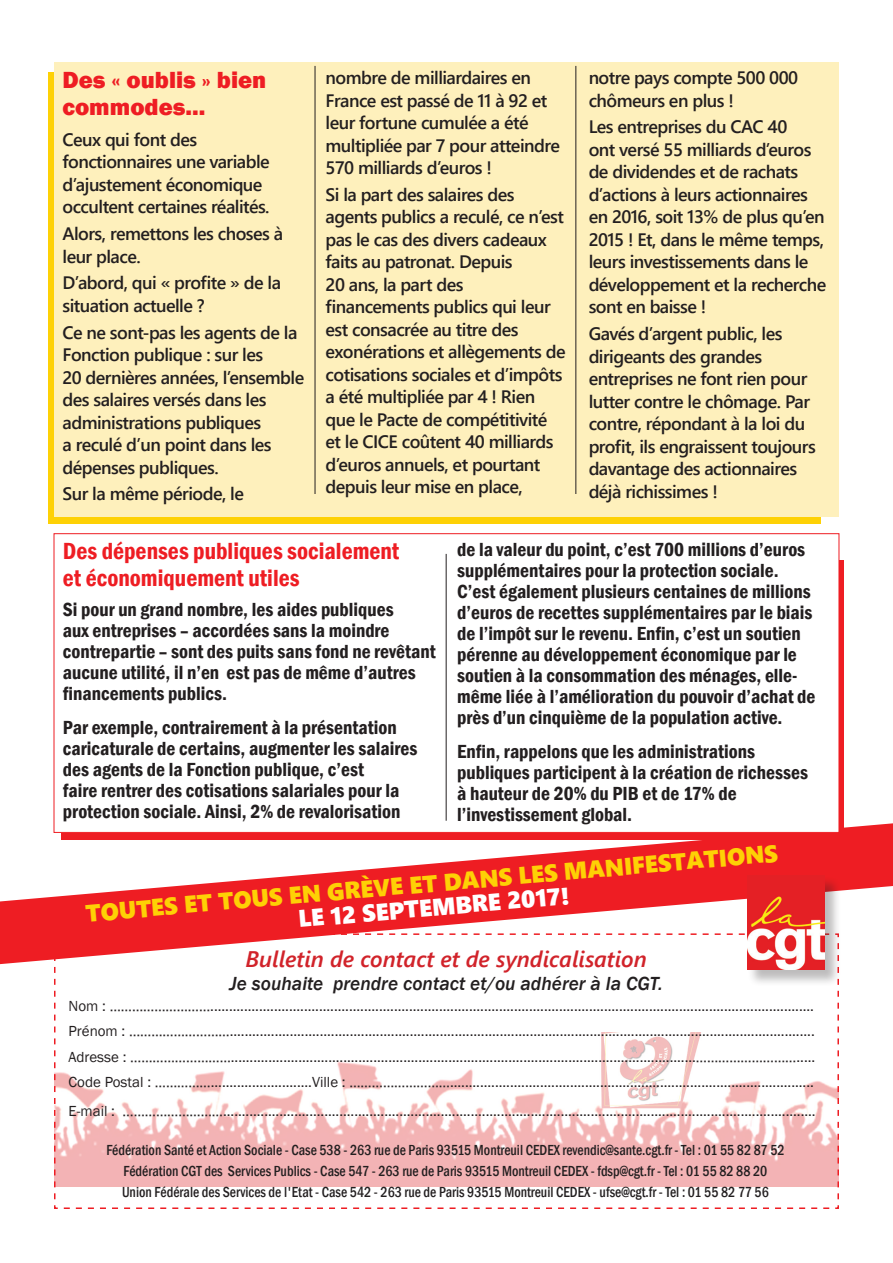
<style>
.page{position:relative;width:893px;height:1263px;background:#fff}
.page>*{position:absolute;margin:0;border:0;box-sizing:border-box;transform-origin:0 0}
.txt_courant{font:24px/24px "Segoe UI Black";color:#fed105;text-align:center}
.titre_encadré{font:600 condensed 24px/27px "Franklin Gothic";color:#ee1d23}
.titre_encadré-2{font:800 24px/27px "Franklin Gothic";color:#ee1d23}
.t1{font:italic 600 22.5px "Segoe UI";color:#d1232a}
.txt_encadré{font:600 condensed 19.5px/21px "Franklin Gothic";color:#231f20}
.t2{font:italic 500 19.5px "Franklin Gothic";color:#231f20}
.txt_courant-2{font:600 18px/22.5px "Segoe UI";letter-spacing:-.03em;color:#231f20}
.t3{font:15px "Franklin Gothic";color:#231f20}
.txt_courant-3{font:500 condensed 15px "Franklin Gothic";color:#231f20;scale:.93 1}
.s1{color:#fff}
</style>
<div class="page">
<svg style="left:0;top:823px;width:893px;height:141px;fill:#ee1d23"></svg>
<div style="left:62px;top:560px;width:782px;height:280px;background:#ee1d23"></div>
<div style="left:54px;top:534px;width:785px;height:298px;background:#fff"></div>
<hr style="left:446px;top:554px;width:1px;height:267px;background:#231f20">
<div style="left:48px;top:72px;width:773px;height:452px;background:#fed105"></div>
<div style="left:54px;top:63px;width:785px;height:454px;background:#fef0bc"></div>
<hr style="left:315px;top:66px;width:1px;height:428px;background:#231f20">
<hr style="left:575px;top:66px;width:1px;height:428px;background:#231f20">
<svg style="left:53px;top:933px;width:786px;height:276px"></svg>
<div style="left:747px;top:876px;width:94px;height:110px;background:#231f20;opacity:.3"></div>
<img style="left:747px;top:875px;width:78px;height:95px">
<p class="titre_encadré-2" style="left:63px;top:66px;width:205px">Des « oublis » bien commodes...</p>
<p class="txt_courant-2" style="left:63px;top:128px;width:209px">Ceux qui font des fonctionnaires une variable d’ajustement économique occultent certaines réalités.</p>
<p class="txt_courant-2" style="left:63px;top:222px;width:222px">Alors, remettons les choses à leur place.</p>
<p class="txt_courant-2" style="left:63px;top:271px;width:220px">D’abord, qui « profite » de la situation actuelle ?</p>
<p class="txt_courant-2" style="left:63px;top:321px;width:243px">Ce ne sont-pas les agents de la<br>Fonction publique : sur les<br>20 dernières années, l’ensemble des salaires versés dans les administrations publiques<br>a reculé d’un point dans les dépenses publiques.</p>
<p class="txt_courant-2" style="left:63px;top:482px;width:183px">Sur la même période, le</p>
<p class="txt_courant-2" style="left:326px;top:66px;width:236px">nombre de milliardaires en<br>France est passé de 11 à 92 et leur fortune cumulée a été multipliée par 7 pour atteindre<br>570 milliards d’euros !</p>
<p class="txt_courant-2" style="left:326px;top:183px;width:242px">Si la part des salaires des agents publics a reculé, ce n’est pas le cas des divers cadeaux faits au patronat. Depuis<br>20 ans, la part des financements publics qui leur est consacrée au titre des exonérations et allègements de cotisations sociales et d’impôts a été multipliée par 4 ! Rien que le Pacte de compétitivité et le CICE coûtent 40 milliards d’euros annuels, et pourtant depuis leur mise en place,</p>
<p class="txt_courant-2" style="left:589px;top:66px;width:211px">notre pays compte 500 000 chômeurs en plus !</p>
<p class="txt_courant-2" style="left:589px;top:116px;width:239px">Les entreprises du CAC 40<br>ont versé 55 milliards d’euros de dividendes et de rachats d’actions à leurs actionnaires en 2016, soit 13% de plus qu’en<br>2015 ! Et, dans le même temps, leurs investissements dans le développement et la recherche sont en baisse !</p>
<p class="txt_courant-2" style="left:589px;top:322px;width:229px">Gavés d’argent public, les dirigeants des grandes entreprises ne font rien pour lutter contre le chômage. Par contre, répondant à la loi du profit, ils engraissent toujours davantage des actionnaires déjà richissimes !</p>
<p class="titre_encadré" style="left:63px;top:537px;width:338px">Des dépenses publiques socialement et économiquement utiles</p>
<p class="txt_encadré" style="left:63px;top:599px;width:374px">Si pour un grand nombre, les aides publiques<br>aux entreprises – accordées sans la moindre contrepartie – sont des puits sans fond ne revêtant aucune utilité, il n’en est pas de même d’autres financements publics.</p>
<p class="txt_encadré" style="left:63px;top:716px;width:356px">Par exemple, contrairement à la présentation caricaturale de certains, augmenter les salaires des agents de la Fonction publique, c’est<br>faire rentrer des cotisations salariales pour la protection sociale. Ainsi, 2% de revalorisation</p>
<p class="txt_encadré" style="left:457px;top:539px;width:360px">de la valeur du point, c’est 700 millions d’euros supplémentaires pour la protection sociale.<br>C’est également plusieurs centaines de millions d’euros de recettes supplémentaires par le biais de l’impôt sur le revenu. Enfin, c’est un soutien pérenne au développement économique par le soutien à la consommation des ménages, elle&shy;même liée à l’amélioration du pouvoir d’achat de près d’un cinquième de la population active.</p>
<p class="txt_encadré" style="left:457px;top:741px;width:352px">Enfin, rappelons que les administrations publiques participent à la création de richesses à hauteur de 20% du PIB et de 17% de l’investissement global.</p>
<p class="txt_courant" style="left:85px;top:900px;width:696px;rotate:-5deg">TOUTES ET TOUS EN GRÈVE ET DANS LES MANIFESTATIONS<br><span class="s1">LE 12 SEPTEMBRE 2017!</span></p>
<p class="t1" style="left:246px;top:943px;width:403px">Bulletin de contact et de syndicalisation</p>
<p class="t2" style="left:230px;top:972px;width:435px">Je souhaite prendre contact et/ou adhérer à la CGT.</p>
<p class="t3" style="left:69px;top:996px;width:747px">Nom : ……………………….................................................................................................................................................................</p>
<p class="t3" style="left:69px;top:1022px;width:748px">Prénom : ………………………............................................................................................................................................................</p>
<p class="t3" style="left:69px;top:1047px;width:748px">Adresse : ………………………............................................................................................................................……………………….....</p>
<p class="t3" style="left:69px;top:1073px;width:747px">Code Postal : ……………...........................Ville : ……………………….................................................................................................</p>
<p class="t3" style="left:69px;top:1101px;width:749px">E-mail : ………………………..............................................................................................................................................................</p>
<p class="txt_courant-3" style="left:106px;top:1140px;width:731px">Fédération Santé et Action Sociale - Case 538 - 263 rue de Paris 93515 Montreuil CEDEX revendic@sante.cgt.fr - Tel : 01 55 82 87 52</p>
<p class="txt_courant-3" style="left:124px;top:1161px;width:694px">Fédération CGT des Services Publics - Case 547 - 263 rue de Paris 93515 Montreuil CEDEX - fdsp@cgt.fr - Tel : 01 55 82 88 20</p>
<p class="txt_courant-3" style="left:122px;top:1182px;width:697px">Union Fédérale des Services de l'Etat - Case 542 - 263 rue de Paris 93515 Montreuil CEDEX - ufse@cgt.fr - Tel : 01 55 82 77 56</p>
</div>
